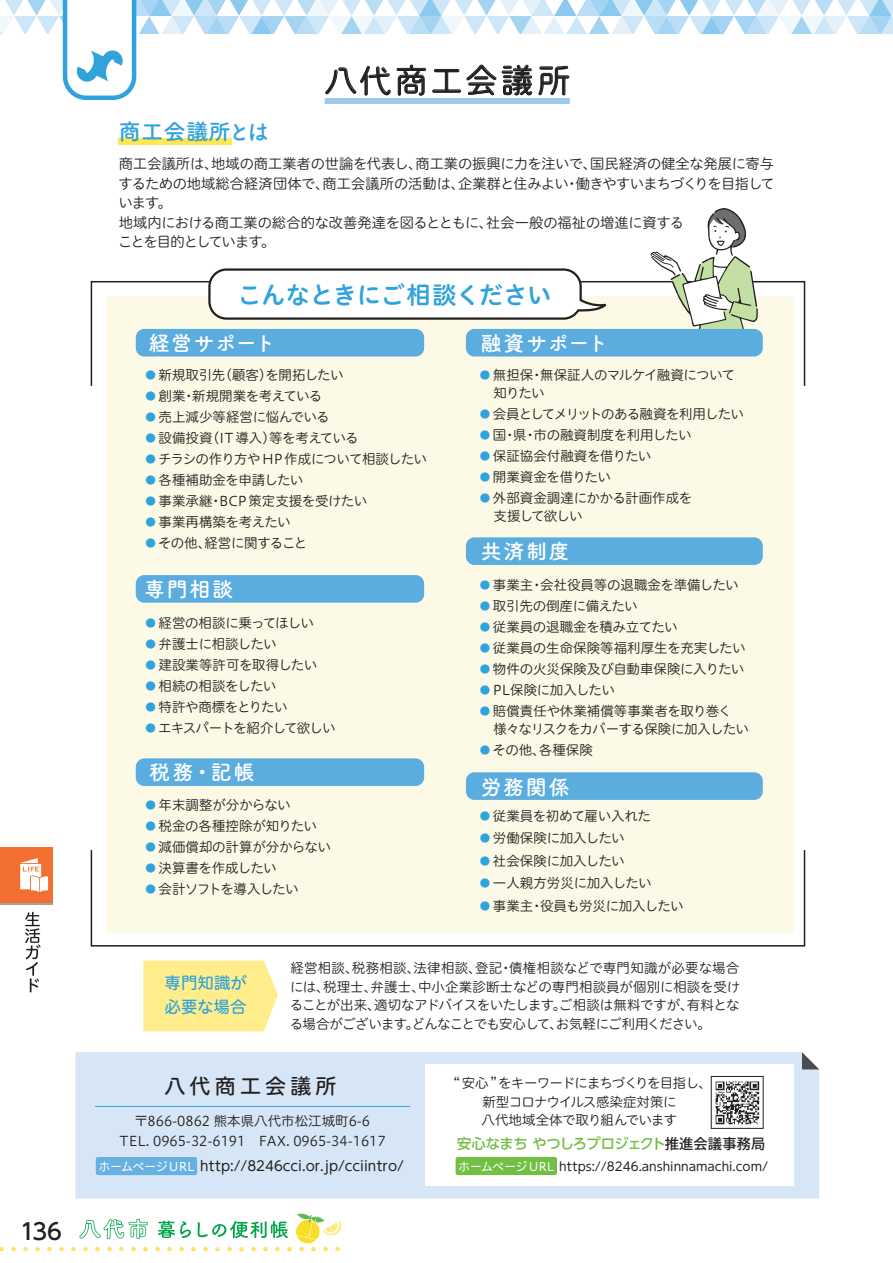
<style>
.page{position:relative;width:893px;height:1263px;background:#fff}
.page>*{position:absolute;margin:0;border:0;box-sizing:border-box;transform-origin:0 0}
.t1{font:33px "Kinuta Maru Maru GB Sr Std N R";letter-spacing:.08em;color:#221f1f}
.t2{font:24px "Hiragino UD Sans R Std W6";letter-spacing:-.005em;color:#31a3dc}
.t3{font:22.5px "Tsuku A Rd Gothic Std B";color:#31a3dc}
.t4{font:500 22.5px "UD Shin Go Pr 6";color:#221f1f}
.t5{font:21px "Tsuku A Rd Gothic Std B";letter-spacing:.075em;color:#fff}
.t6{font:21px "Hiragino UD Sans R Std W5";letter-spacing:.2em;color:#221f1f}
.t7{font:16.5px/24px "Hiragino UD Sans R Std W5";color:#31a3dc}
.t8{font:14.25px/19.5px "Hiragino UD Sans R Std W3";letter-spacing:-.015em;color:#221f1f}
.t9{font:500 14.25px "UD Shin Go Pro";letter-spacing:-.035em;color:#71bf43}
.t10{font:13.5px/18.8px "Hiragino UD Sans R Std W3";letter-spacing:-.025em;color:#221f1f}
.t11{font:13.5px/19.5px "Hiragino UD Sans R Std W3";color:#221f1f;text-align:center}
.t12{font:13.5px/18.8px "Hiragino UD Sans R Std W3";letter-spacing:-.055em;color:#221f1f;text-align:center}
.t13{font:13.5px/18px "Hiragino UD Sans R Std W3";letter-spacing:-.05em;color:#221f1f}
.t14{font:13.5px "UD Shin M Go Pro";color:#221f1f}
.t15{font:13.5px "Hiragino UD Sans R Std W3";letter-spacing:-.07em;color:#221f1f}
.t16{font:13.5px "Hiragino UD Sans R Std W3";letter-spacing:-.06em;color:#221f1f}
.t17{font:12px "UD Shin M Go Pro";color:#221f1f}
.s1{font-size:10.5px;color:#31a3dc}
.s2{font-family:"Hiragino UD Sans R Std W4";font-size:12px;color:#fff}
.s3{font-family:"Koz Go Pro";color:#221f1f}
.s4{font-family:"Hiragino UD Sans R Std W4";color:#fff}
</style>
<div class="page">
<svg style="left:0;top:0;width:893px;height:34px"></svg>
<div style="left:106px;top:297px;width:687px;height:636px;background:#fcf9e6"></div>
<div style="left:91px;top:849px;width:714px;height:97px;border:2px solid #221f1f"></div>
<svg style="left:143px;top:960px;width:135px;height:71px;background:#ffee92"></svg>
<div style="left:466px;top:537px;width:297px;height:28px;background:#5bade0;border-radius:9px"></div>
<div style="left:466px;top:772px;width:297px;height:28px;background:#5bade0;border-radius:9px"></div>
<div style="left:75px;top:1052px;width:744px;height:146px;background:#d6e6f6"></div>
<svg style="left:802px;top:1052px;width:17px;height:17px"></svg>
<hr style="left:95px;top:1106px;width:315px;height:1px;background:#31a3dc">
<div style="left:96px;top:1157px;width:101px;height:18px;background:#66b1e1;border-radius:2px"></div>
<div style="left:136px;top:329px;width:288px;height:27px;background:#5bade0;border-radius:9px"></div>
<div style="left:136px;top:575px;width:288px;height:28px;background:#5bade0;border-radius:9px"></div>
<div style="left:136px;top:758px;width:288px;height:28px;background:#5bade0;border-radius:9px"></div>
<svg style="left:207px;top:268px;width:400px;height:52px"></svg>
<svg style="left:651px;top:208px;width:107px;height:122px"></svg>
<div style="left:466px;top:329px;width:297px;height:27px;background:#5bade0;border-radius:9px"></div>
<div style="left:119px;top:138px;width:113px;height:7px;background:#ffe74f"></div>
<div style="left:426px;top:1064px;width:368px;height:121px;background:#fff"></div>
<div style="left:456px;top:1157px;width:101px;height:18px;background:#71bf43;border-radius:2px"></div>
<img style="left:711px;top:1076px;width:53px;height:53px">
<svg style="left:325px;top:65px;width:66px;height:30px"></svg>
<svg style="left:397px;top:65px;width:29px;height:31px"></svg>
<svg style="left:432px;top:64px;width:64px;height:31px"></svg>
<svg style="left:502px;top:65px;width:30px;height:30px"></svg>
<svg style="left:539px;top:66px;width:30px;height:29px"></svg>
<svg style="left:63px;top:0;width:73px;height:100px"></svg>
<div style="left:325px;top:98px;width:245px;height:6px;background:#9fc9eb"></div>
<svg style="left:0;top:1213px;width:341px;height:38px"></svg>
<div style="left:0;top:847px;width:53px;height:56px;background:#f36f31"></div>
<svg style="left:25px;top:911px;width:16px;height:82px"></svg>
<hr style="left:0;top:903px;width:53px;height:1px;background:#9fa1a3">
<svg style="left:20px;top:858px;width:28px;height:34px"></svg>
<h3 class="t4" style="left:20px;top:1220px;width:43px">136</h3>
<h3 class="t3" style="left:119px;top:120px;width:152px">商工会議所とは</h3>
<h1 class="t1" style="left:324px;top:62px;width:247px">八代商工会議所</h1>
<p class="t8" style="left:118px;top:154px;width:658px">商工会議所は、地域の商工業者の世論を代表し、商工業の振興に力を注いで、国民経済の健全な発展に寄与するための地域総合経済団体で、商工会議所の活動は、企業群と住みよい・働きやすいまちづくりを目指しています。<br>地域内における商工業の総合的な改善発達を図るとともに、社会一般の福祉の増進に資する<br>ことを目的としています。</p>
<h2 class="t2" style="left:237px;top:283px;width:315px">こんなときにご相談ください</h2>
<h3 class="t5" style="left:149px;top:332px;width:128px">経営サポート</h3>
<p class="t10" style="left:145px;top:365px;width:200px"><span class="s1">●</span> 新規取引先（顧客）を開拓したい</p>
<p class="t10" style="left:145px;top:386px;width:178px"><span class="s1">●</span> 創業・新規開業を考えている</p>
<p class="t10" style="left:145px;top:407px;width:186px"><span class="s1">●</span> 売上減少等経営に悩んでいる</p>
<p class="t10" style="left:145px;top:428px;width:215px"><span class="s1">●</span> 設備投資（IT導入）等を考えている</p>
<p class="t13" style="left:145px;top:450px;width:283px"><span class="s1">●</span> チラシの作り方やHP 作成について相談したい</p>
<p class="t10" style="left:145px;top:470px;width:159px"><span class="s1">●</span> 各種補助金を申請したい</p>
<p class="t11" style="left:145px;top:491px;width:223px"><span class="s1">●</span> 事業承継・BCP策定支援を受けたい</p>
<p class="t10" style="left:145px;top:512px;width:147px"><span class="s1">●</span> 事業再構築を考えたい</p>
<p class="t10" style="left:145px;top:533px;width:163px"><span class="s1">●</span> その他、経営に関すること</p>
<h3 class="t5" style="left:144px;top:579px;width:90px">専門相談</h3>
<p class="t10" style="left:145px;top:613px;width:170px"><span class="s1">●</span> 経営の相談に乗ってほしい</p>
<p class="t10" style="left:145px;top:634px;width:133px"><span class="s1">●</span> 弁護士に相談したい</p>
<p class="t11" style="left:145px;top:655px;width:173px"><span class="s1">●</span> 建設業等許可を取得したい</p>
<p class="t10" style="left:145px;top:676px;width:132px"><span class="s1">●</span> 相続の相談をしたい</p>
<p class="t10" style="left:145px;top:697px;width:144px"><span class="s1">●</span> 特許や商標をとりたい</p>
<p class="t16" style="left:145px;top:721px;width:192px"><span class="s1">●</span> エキスパートを紹介して欲しい</p>
<h3 class="t5" style="left:149px;top:762px;width:107px">税務・記帳</h3>
<p class="t10" style="left:145px;top:795px;width:147px"><span class="s1">●</span> 年末調整が分からない</p>
<p class="t10" style="left:145px;top:816px;width:173px"><span class="s1">●</span> 税金の各種控除が知りたい</p>
<p class="t10" style="left:145px;top:837px;width:187px"><span class="s1">●</span> 減価償却の計算が分からない</p>
<p class="t10" style="left:145px;top:858px;width:133px"><span class="s1">●</span> 決算書を作成したい</p>
<p class="t12" style="left:145px;top:879px;width:155px"><span class="s1">●</span> 会計ソフトを導入したい</p>
<h3 class="t5" style="left:481px;top:332px;width:129px">融資サポート</h3>
<p class="t13" style="left:480px;top:366px;width:257px"><span class="s1">●</span> 無担保・無保証人のマルケイ融資について　知りたい</p>
<p class="t15" style="left:480px;top:407px;width:266px"><span class="s1">●</span> 会員としてメリットのある融資を利用したい</p>
<p class="t10" style="left:480px;top:425px;width:213px"><span class="s1">●</span> 国・県・市の融資制度を利用したい</p>
<p class="t11" style="left:480px;top:446px;width:173px"><span class="s1">●</span> 保証協会付融資を借りたい</p>
<p class="t10" style="left:480px;top:467px;width:132px"><span class="s1">●</span> 開業資金を借りたい</p>
<p class="t10" style="left:480px;top:489px;width:214px;line-height:18px"><span class="s1">●</span> 外部資金調達にかかる計画作成を　支援して欲しい</p>
<h3 class="t5" style="left:481px;top:540px;width:90px">共済制度</h3>
<p class="t10" style="left:480px;top:576px;width:260px"><span class="s1">●</span> 事業主・会社役員等の退職金を準備したい</p>
<p class="t10" style="left:480px;top:597px;width:159px"><span class="s1">●</span> 取引先の倒産に備えたい</p>
<p class="t10" style="left:480px;top:618px;width:199px"><span class="s1">●</span> 従業員の退職金を積み立てたい</p>
<p class="t11" style="left:480px;top:638px;width:267px"><span class="s1">●</span> 従業員の生命保険等福利厚生を充実したい</p>
<p class="t10" style="left:480px;top:660px;width:266px"><span class="s1">●</span> 物件の火災保険及び自動車保険に入りたい</p>
<p class="t10" style="left:480px;top:681px;width:136px"><span class="s1">●</span> PL保険に加入したい</p>
<p class="t10" style="left:480px;top:702px;width:271px;line-height:18px"><span class="s1">●</span> 賠償責任や休業補償等事業者を取り巻く<br>　様々なリスクをカバーする保険に加入したい</p>
<p class="t10" style="left:480px;top:741px;width:115px"><span class="s1">●</span> その他、各種保険</p>
<h3 class="t5" style="left:481px;top:777px;width:90px">労務関係</h3>
<p class="t10" style="left:480px;top:806px;width:172px"><span class="s1">●</span> 従業員を初めて雇い入れた</p>
<p class="t10" style="left:480px;top:829px;width:146px"><span class="s1">●</span> 労働保険に加入したい</p>
<p class="t10" style="left:480px;top:851px;width:146px"><span class="s1">●</span> 社会保険に加入したい</p>
<p class="t11" style="left:480px;top:873px;width:173px"><span class="s1">●</span> 一人親方労災に加入したい</p>
<p class="t10" style="left:480px;top:896px;width:205px"><span class="s1">●</span> 事業主・役員も労災に加入したい</p>
<p class="t7" style="left:165px;top:971px;width:84px">専門知識が必要な場合</p>
<p class="t10" style="left:290px;top:958px;width:452px;text-align:justify">経営相談、税務相談、法律相談、登記・債権相談などで専門知識が必要な場合には、税理士、弁護士、中小企業診断士などの専門相談員が個別に相談を受けることが出来、適切なアドバイスをいたします。ご相談は無料ですが、有料となる場合がございます。どんなことでも安心して、お気軽にご利用ください。</p>
<h3 class="t6" style="left:164px;top:1076px;width:174px">八代商工会議所</h3>
<p class="t11" style="left:120px;top:1111px;width:267px">〒866-0862 熊本県八代市松江城町6-6<br>TEL. 0965-32-6191　FAX. 0965-34-1617</p>
<p class="t14" style="left:98px;top:1159px;width:307px"><span class="s2">ホームページURL</span> http://8246cci.or.jp/cciintro/</p>
<p class="t12" style="left:453px;top:1073px;width:260px">“ 安心” をキーワードにまちづくりを目指し、新型コロナウイルス感染症対策に<br>八代地域全体で取り組んでいます</p>
<p class="t9" style="left:457px;top:1137px;width:310px">安心なまち やつしろプロジェクト<span class="s3">推進会議事務局</span></p>
<p class="t17" style="left:458px;top:1161px;width:311px"><span class="s4">ホームページURL</span> https://8246.anshinnamachi.com/</p>
</div>
